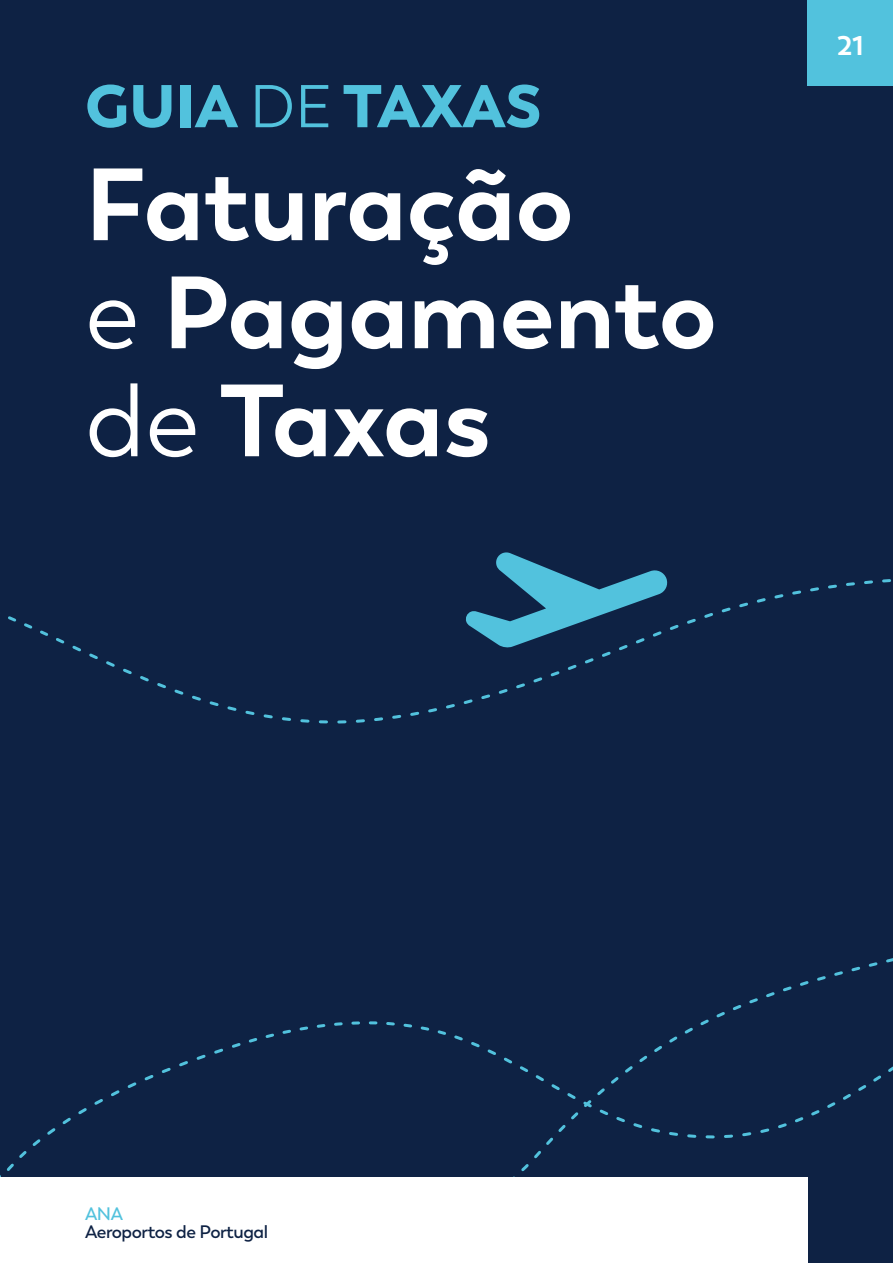
<style>
.page{position:relative;width:893px;height:1263px;background:#0e2244}
.page>*{position:absolute;margin:0;border:0;box-sizing:border-box;transform-origin:0 0}
.t1{font:700 102px/108px "Trenda";color:#fff}
.t2{font:900 60px "Trenda";color:#52c2dd}
.t3{font:700 27px "Trenda";color:#fff}
.t4{font:600 18px "Trenda";letter-spacing:-.025em;color:#0e2244}
.t5{font:600 18px "Trenda";color:#52c2dd}
.s1{font-weight:400}
</style>
<div class="page">
<svg style="left:0;top:958px;width:893px;height:220px"></svg>
<svg style="left:374px;top:552px;width:357px;height:169px"></svg>
<div style="left:808px;top:0;width:85px;height:85px;background:#52c2dd"></div>
<div style="left:0;top:1178px;width:808px;height:85px;background:#fff"></div>
<p class="t2" style="left:85px;top:68px;width:458px">GUIA <span class="s1">DE</span> TAXAS</p>
<p class="t1" style="left:85px;top:152px;width:633px">Faturação<br><span class="s1">e</span> Pagamento <span class="s1">de</span> Taxas</p>
<p class="t3" style="left:837px;top:29px;width:28px">21</p>
<p class="t5" style="left:85px;top:1203px;width:40px">ANA</p>
<p class="t4" style="left:85px;top:1221px;width:184px">Aeroportos de Portugal</p>
</div>
